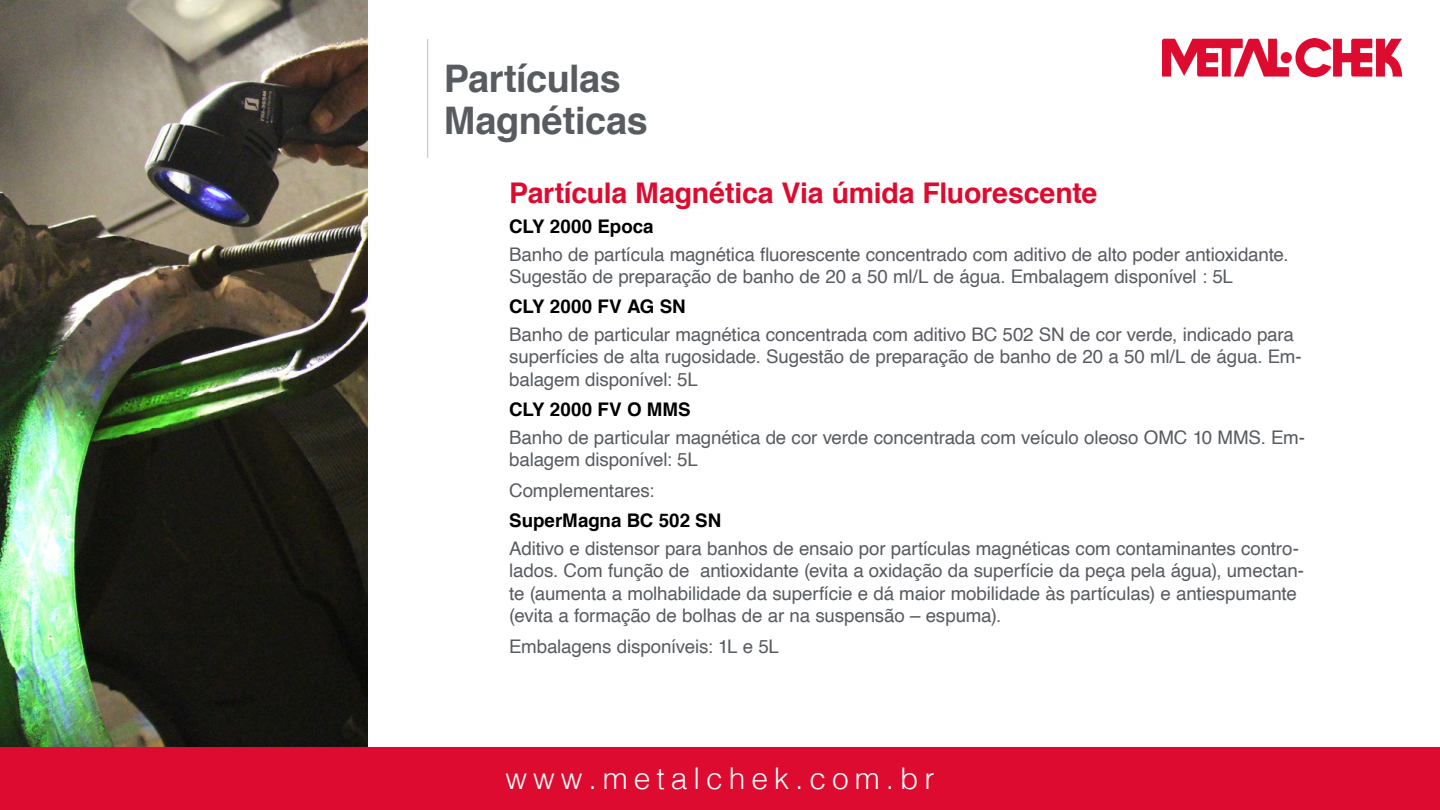
<style>
.page{position:relative;width:1440px;height:810px;background:#fff}
.page>*{position:absolute;margin:0;border:0;box-sizing:border-box;transform-origin:0 0}
.t1{font:700 38.03px/41.9px "Helvetica";letter-spacing:-.01em;color:#585c61}
.t2{font:300 30px "Helvetica";letter-spacing:.2em;color:#fff}
.t3{font:700 28.5px "Helvetica";letter-spacing:-.01em;color:#dd0b2f}
.t4{font:18.75px/22.5px "Helvetica";letter-spacing:-.01em;color:#585c61}
.t5{font:700 18.75px "Helvetica";color:#000}
</style>
<div class="page">
<img style="left:0;top:0;width:429px;height:747px">
<img style="left:1162px;top:38px;width:239px;height:38px">
<div style="left:0;top:747px;width:1440px;height:63px;background:#dd0b2f"></div>
<hr style="left:427px;top:39px;width:1px;height:119px;background:#cdcecf">
<h1 class="t1" style="left:444px;top:58px;width:206px">Partículas<br>Magnéticas</h1>
<h3 class="t3" style="left:509px;top:170px;width:590px">Partícula Magnética Via úmida Fluorescente</h3>
<p class="t5" style="left:509px;top:211px;width:146px">CLY 2000 Epoca</p>
<p class="t4" style="left:509px;top:243px;width:781px">Banho de partícula magnética fluorescente concentrado com aditivo de alto poder antioxidante.<br>Sugestão de preparação de banho de 20 a 50 ml/L de água. Embalagem disponível : 5L</p>
<p class="t5" style="left:509px;top:291px;width:178px">CLY 2000 FV AG SN</p>
<p class="t4" style="left:509px;top:324px;width:794px">Banho de particular magnética concentrada com aditivo BC 502 SN de cor verde, indicado para superfícies de alta rugosidade. Sugestão de preparação de banho de 20 a 50 ml/L de água. Em&shy;balagem disponível: 5L</p>
<p class="t5" style="left:509px;top:394px;width:183px">CLY 2000 FV O MMS</p>
<p class="t4" style="left:509px;top:426px;width:797px">Banho de particular magnética de cor verde concentrada com veículo oleoso OMC 10 MMS. Em&shy;balagem disponível: 5L</p>
<p class="t4" style="left:509px;top:480px;width:147px">Complementares:</p>
<p class="t5" style="left:509px;top:505px;width:214px">SuperMagna BC 502 SN</p>
<p class="t4" style="left:509px;top:537px;width:796px">Aditivo e distensor para banhos de ensaio por partículas magnéticas com contaminantes contro&shy;lados. Com função de antioxidante (evita a oxidação da superfície da peça pela água), umectan&shy;te (aumenta a molhabilidade da superfície e dá maior mobilidade às partículas) e antiespumante (evita a formação de bolhas de ar na suspensão – espuma).</p>
<p class="t4" style="left:509px;top:636px;width:271px">Embalagens disponíveis: 1L e 5L</p>
<h2 class="t2" style="left:505px;top:753px;width:431px">www.metalchek.com.br</h2>
</div>
